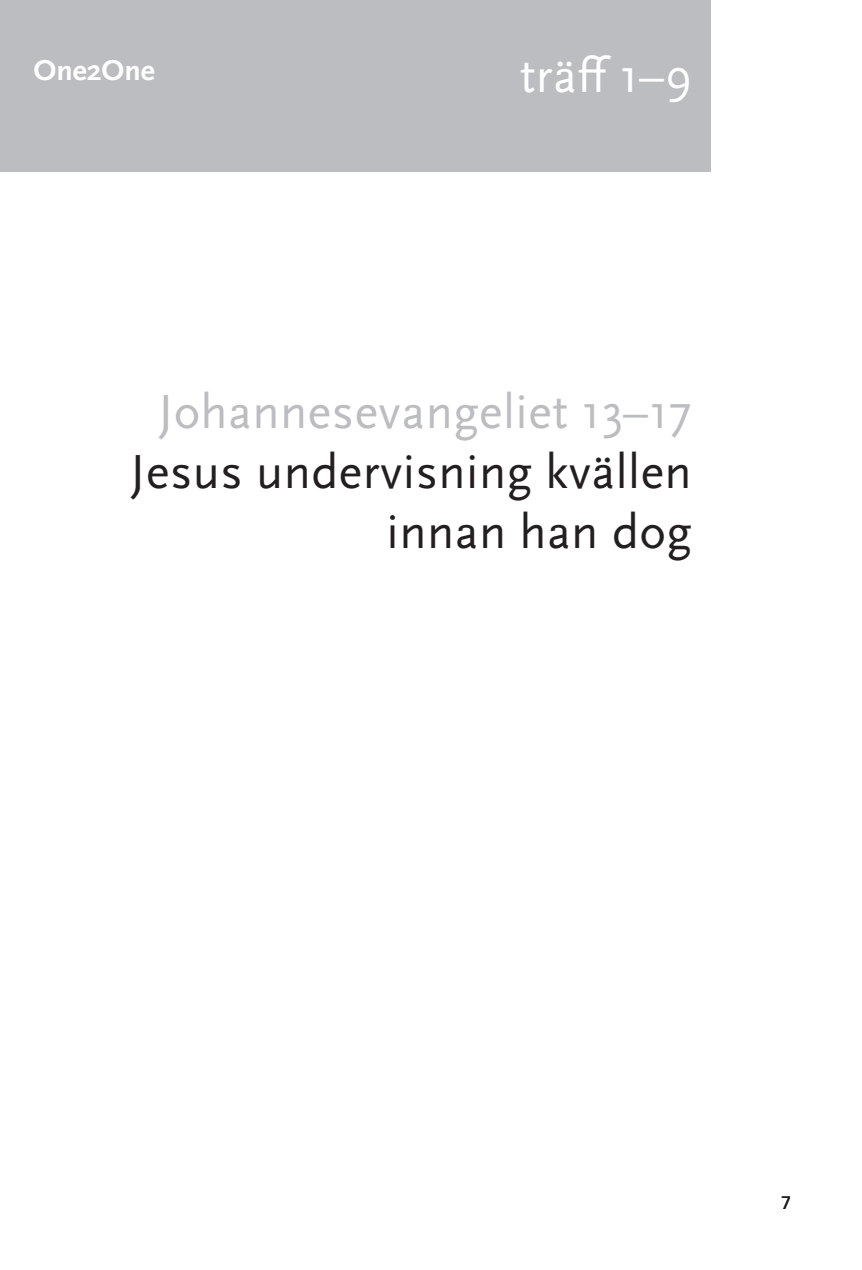
<style>
.page{position:relative;width:862px;height:1270px;background:#fff}
.page>*{position:absolute;margin:0;border:0;box-sizing:border-box;transform-origin:0 0}
.BC{font:50px/60px "Scala Sans Pro";letter-spacing:.01em;color:#231f20;text-align:right}
.BC-2{font:50px "Scala Sans Pro";letter-spacing:.01em;color:#bcbdc0}
.BC-3{font:50px "Scala Sans Pro";color:#fff}
.t1{font:700 30px "Scala Sans Pro";color:#fff}
.t2{font:18px "Frutiger";color:#231f20}
</style>
<div class="page">
<div style="left:0;top:0;width:710px;height:171px;background:#bcbdc0"></div>
<p class="t1" style="left:33px;top:53px;width:123px">One2One</p>
<p class="BC-3" style="left:520px;top:47px;width:173px">träff 1–9</p>
<p class="BC-2" style="left:158px;top:383px;width:535px">Johannesevangeliet 13–17</p>
<p class="BC" style="left:131px;top:442px;width:563px">Jesus undervisning kvällen innan han dog</p>
<p class="t2" style="left:781px;top:1192px;width:12px">7</p>
</div>
